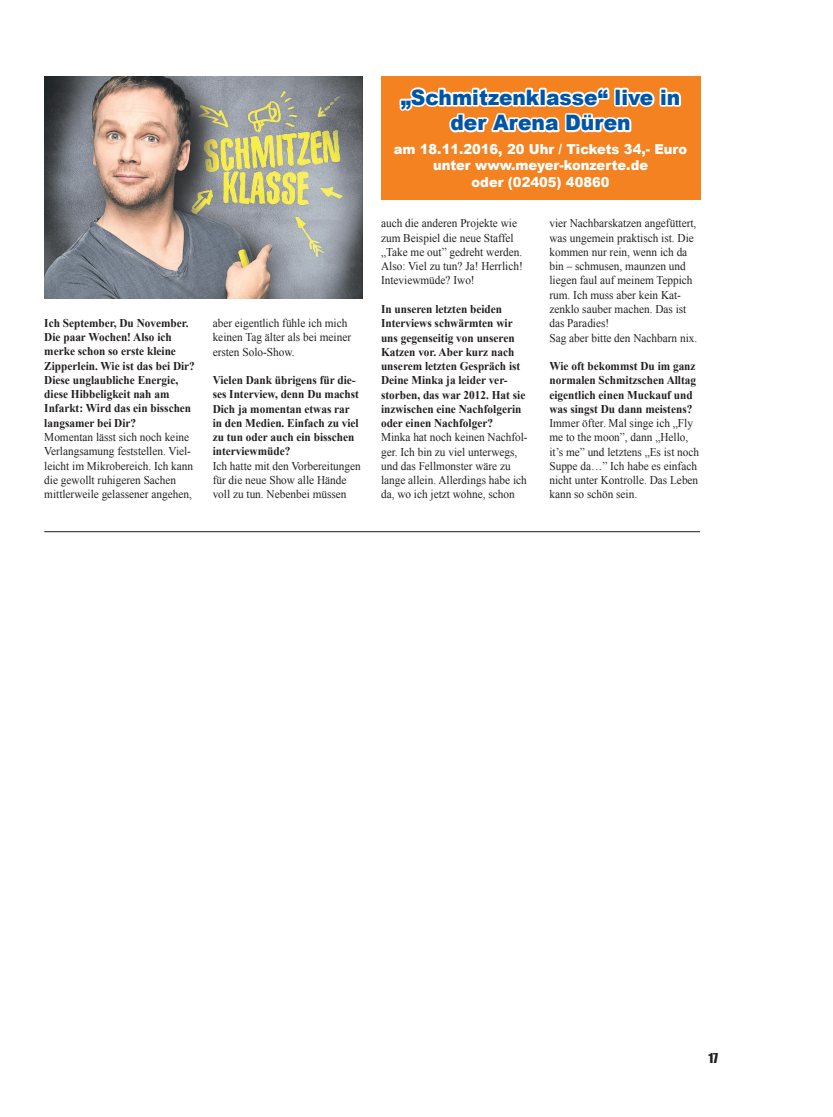
<style>
.page{position:relative;width:833px;height:1117px;background:#fff}
.page>*{position:absolute;margin:0;border:0;box-sizing:border-box;transform-origin:0 0}
.t1{font:900 21.25px/25.5px "Arial";color:#0154a6;text-align:center;scale:.95 1}
.t2{font:900 13.75px/16.5px "Arial";color:#fff;text-align:center;scale:.95 1}
.t3{font:12.5px "Impact";color:#231f20}
.t4{font:11.88px/14.2px "Times New Roman";color:#231f20;scale:.95 1}
.t5{font:700 11.88px/14.2px "Times New Roman";color:#231f20;scale:.95 1}
</style>
<div class="page">
<div style="left:381px;top:77px;width:319px;height:123px;background:#f58220"></div>
<svg style="left:399px;top:87px;width:282px;height:46px"></svg>
<hr style="left:44px;top:531px;width:656px;height:1px;background:#231f20">
<img style="left:44px;top:77px;width:319px;height:222px">
<p class="t5" style="left:44px;top:315px;width:160px">Ich September, Du November.<br>Die paar Wochen! Also ich merke schon so erste kleine<br>Zipperlein. Wie ist das bei Dir?<br>Diese unglaubliche Energie, diese Hibbeligkeit nah am<br>Infarkt: Wird das ein bisschen langsamer bei Dir?</p>
<p class="t4" style="left:44px;top:429px;width:158px">Momentan lässt sich noch keine<br>Verlangsamung feststellen. Viel&shy;leicht im Mikrobereich. Ich kann die gewollt ruhigeren Sachen mittlerweile gelassener angehen,</p>
<p class="t4" style="left:213px;top:316px;width:147px">aber eigentlich fühle ich mich keinen Tag älter als bei meiner ersten Solo-Show.</p>
<p class="t5" style="left:213px;top:372px;width:156px">Vielen Dank übrigens für die&shy;ses Interview, denn Du machst<br>Dich ja momentan etwas rar in den Medien. Einfach zu viel zu tun oder auch ein bisschen interviewmüde?</p>
<p class="t4" style="left:213px;top:458px;width:157px">Ich hatte mit den Vorbereitungen für die neue Show alle Hände voll zu tun. Nebenbei müssen</p>
<h1 class="t1" style="left:401px;top:84px;width:296px">„Schmitzenklasse“ live in der Arena Düren</h1>
<p class="t2" style="left:394px;top:140px;width:310px">am 18.11.2016, 20 Uhr / Tickets 34,- Euro unter www.meyer-konzerte.de<br>oder (02405) 40860</p>
<p class="t4" style="left:381px;top:216px;width:151px">auch die anderen Projekte wie zum Beispiel die neue Staffel „Take me out” gedreht werden.<br>Also: Viel zu tun? Ja! Herrlich!<br>Inteviewmüde? Iwo!</p>
<p class="t5" style="left:381px;top:301px;width:153px">In unseren letzten beiden<br>Interviews schwärmten wir uns gegenseitig von unseren<br>Katzen vor. Aber kurz nach unserem letzten Gespräch ist<br>Deine Minka ja leider ver&shy;storben, das war 2012. Hat sie inzwischen eine Nachfolgerin oder einen Nachfolger?</p>
<p class="t4" style="left:381px;top:430px;width:156px">Minka hat noch keinen Nachfol&shy;ger. Ich bin zu viel unterwegs, und das Fellmonster wäre zu lange allein. Allerdings habe ich da, wo ich jetzt wohne, schon</p>
<p class="t4" style="left:549px;top:216px;width:157px">vier Nachbarskatzen angefüttert, was ungemein praktisch ist. Die kommen nur rein, wenn ich da bin – schmusen, maunzen und liegen faul auf meinem Teppich rum. Ich muss aber kein Kat&shy;zenklo sauber machen. Das ist das Paradies!<br>Sag aber bitte den Nachbarn nix.</p>
<p class="t5" style="left:549px;top:358px;width:156px">Wie oft bekommst Du im ganz normalen Schmitzschen Alltag eigentlich einen Muckauf und was singst Du dann meistens?</p>
<p class="t4" style="left:549px;top:415px;width:159px">Immer öfter. Mal singe ich „Fly me to the moon”, dann „Hello, it’s me” und letztens „Es ist noch<br>Suppe da…” Ich habe es einfach nicht unter Kontrolle. Das Leben kann so schön sein.</p>
<p class="t3" style="left:708px;top:1047px;width:11px">17</p>
</div>
